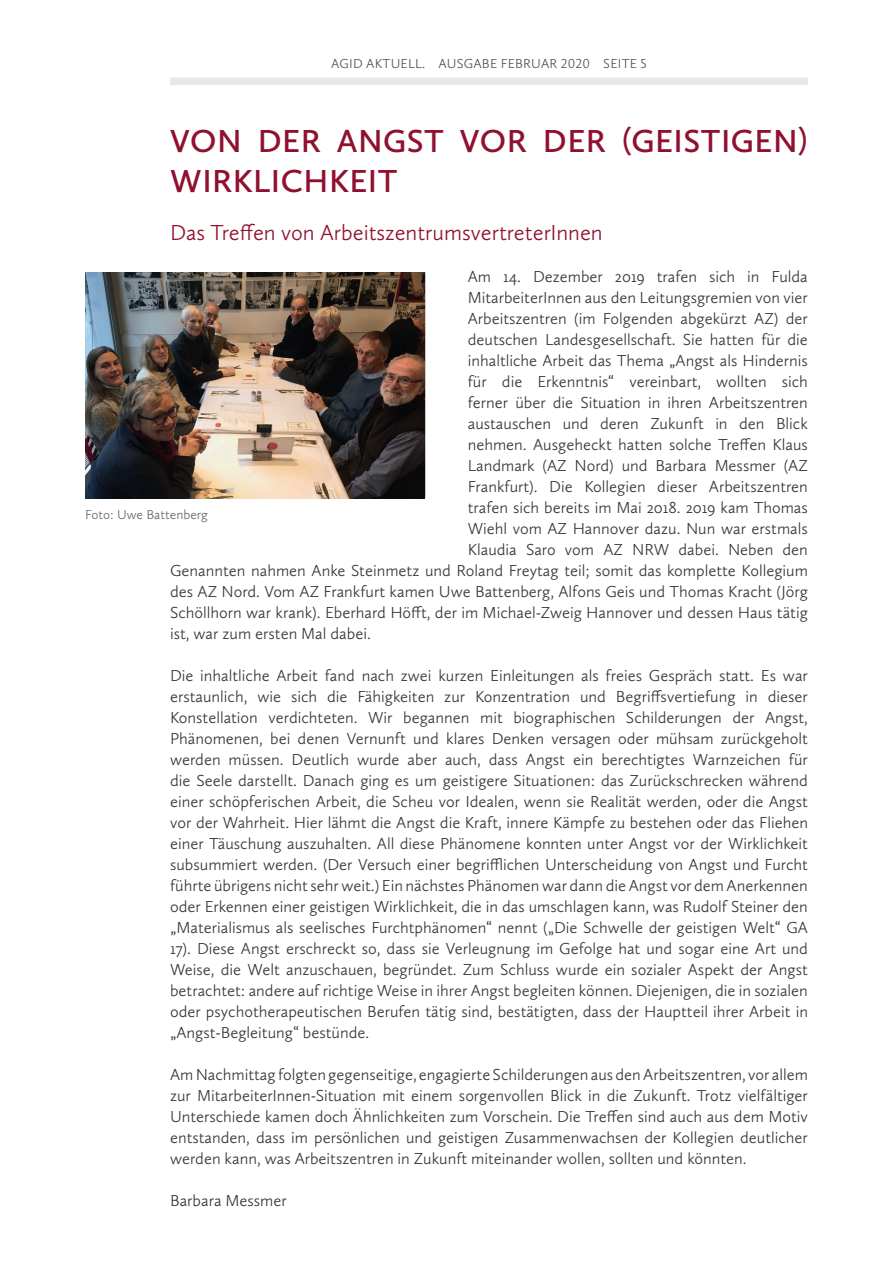
<style>
.page{position:relative;width:893px;height:1263px;background:#fff}
.page>*{position:absolute;margin:0;border:0;box-sizing:border-box;transform-origin:0 0}
.t1{font:600 33px/39.6px "Calluna Sans";letter-spacing:.015em;color:#90112f}
.t2{font:300 22.5px "Calluna Sans";color:#90112f}
.t3{font:300 16.5px/21px "Calluna Sans";color:#343839;text-align:justify}
.t4{font:300 13.5px "Calluna Sans";letter-spacing:.015em;color:#4f5152}
.t5{font:300 13.5px "Calluna Sans";color:#656869}
</style>
<div class="page">
<div style="left:170px;top:78px;width:638px;height:7px;background:#e6e9e8"></div>
<img style="left:85px;top:272px;width:339px;height:226px">
<p class="t4" style="left:331px;top:55px;width:317px">AGID AKTUELL. AUSGABE FEBRUAR 2020 SEITE 5</p>
<h1 class="t1" style="left:170px;top:121px;width:639px">VON DER ANGST VOR DER (GEISTIGEN)<br>WIRKLICHKEIT</h1>
<h2 class="t2" style="left:170px;top:219px;width:434px">Das Treffen von ArbeitszentrumsvertreterInnen</h2>
<p class="t3" style="left:468px;top:266px;width:342px">Am 14. Dezember 2019 trafen sich in Fulda</p>
<p class="t3" style="left:468px;top:287px;width:342px">MitarbeiterInnen aus den Leitungsgremien von vier</p>
<p class="t3" style="left:468px;top:308px;width:342px">Arbeitszentren (im Folgenden abgekürzt AZ) der</p>
<p class="t3" style="left:468px;top:329px;width:342px">deutschen Landesgesellschaft. Sie hatten für die</p>
<p class="t3" style="left:468px;top:350px;width:342px">inhaltliche Arbeit das Thema „Angst als Hindernis</p>
<p class="t3" style="left:468px;top:371px;width:342px">für die Erkenntnis“ vereinbart, wollten sich</p>
<p class="t3" style="left:468px;top:392px;width:342px">ferner über die Situation in ihren Arbeitszentren</p>
<p class="t3" style="left:468px;top:413px;width:342px">austauschen und deren Zukunft in den Blick</p>
<p class="t3" style="left:468px;top:434px;width:342px">nehmen. Ausgeheckt hatten solche Treffen Klaus</p>
<p class="t3" style="left:468px;top:455px;width:342px">Landmark (AZ Nord) und Barbara Messmer (AZ</p>
<p class="t3" style="left:468px;top:476px;width:342px">Frankfurt). Die Kollegien dieser Arbeitszentren</p>
<p class="t3" style="left:468px;top:497px;width:342px">trafen sich bereits im Mai 2018. 2019 kam Thomas</p>
<p class="t3" style="left:468px;top:518px;width:342px">Wiehl vom AZ Hannover dazu. Nun war erstmals</p>
<p class="t3" style="left:468px;top:539px;width:342px">Klaudia Saro vom AZ NRW dabei. Neben den</p>
<p class="t3" style="left:170px;top:560px;width:639px">Genannten nahmen Anke Steinmetz und Roland Freytag teil; somit das komplette Kollegium</p>
<p class="t3" style="left:170px;top:581px;width:639px">des AZ Nord. Vom AZ Frankfurt kamen Uwe Battenberg, Alfons Geis und Thomas Kracht (Jörg</p>
<p class="t3" style="left:170px;top:602px;width:639px">Schöllhorn war krank). Eberhard Höfft, der im Michael-Zweig Hannover und dessen Haus tätig</p>
<p class="t3" style="left:170px;top:623px;width:202px">ist, war zum ersten Mal dabei.</p>
<p class="t3" style="left:170px;top:665px;width:639px">Die inhaltliche Arbeit fand nach zwei kurzen Einleitungen als freies Gespräch statt. Es war erstaunlich, wie sich die Fähigkeiten zur Konzentration und Begriffsvertiefung in dieser Konstellation verdichteten. Wir begannen mit biographischen Schilderungen der Angst, Phänomenen, bei denen Vernunft und klares Denken versagen oder mühsam zurückgeholt werden müssen. Deutlich wurde aber auch, dass Angst ein berechtigtes Warnzeichen für die Seele darstellt. Danach ging es um geistigere Situationen: das Zurückschrecken während einer schöpferischen Arbeit, die Scheu vor Idealen, wenn sie Realität werden, oder die Angst vor der Wahrheit. Hier lähmt die Angst die Kraft, innere Kämpfe zu bestehen oder das Fliehen einer Täuschung auszuhalten. All diese Phänomene konnten unter Angst vor der Wirklichkeit subsummiert werden. (Der Versuch einer begrifflichen Unterscheidung von Angst und Furcht führte übrigens nicht sehr weit.) Ein nächstes Phänomen war dann die Angst vor dem Anerkennen oder Erkennen einer geistigen Wirklichkeit, die in das umschlagen kann, was Rudolf Steiner den „Materialismus als seelisches Furchtphänomen“ nennt („Die Schwelle der geistigen Welt“ GA 17). Diese Angst erschreckt so, dass sie Verleugnung im Gefolge hat und sogar eine Art und Weise, die Welt anzuschauen, begründet. Zum Schluss wurde ein sozialer Aspekt der Angst betrachtet: andere auf richtige Weise in ihrer Angst begleiten können. Diejenigen, die in sozialen oder psychotherapeutischen Berufen tätig sind, bestätigten, dass der Hauptteil ihrer Arbeit in „Angst-Begleitung“ bestünde.</p>
<p class="t3" style="left:170px;top:1064px;width:639px">Am Nachmittag folgten gegenseitige, engagierte Schilderungen aus den Arbeitszentren, vor allem zur MitarbeiterInnen-Situation mit einem sorgenvollen Blick in die Zukunft. Trotz vielfältiger Unterschiede kamen doch Ähnlichkeiten zum Vorschein. Die Treffen sind auch aus dem Motiv entstanden, dass im persönlichen und geistigen Zusammenwachsen der Kollegien deutlicher werden kann, was Arbeitszentren in Zukunft miteinander wollen, sollten und könnten.</p>
<p class="t3" style="left:170px;top:1190px;width:118px">Barbara Messmer</p>
<p class="t5" style="left:85px;top:506px;width:124px">Foto: Uwe Battenberg</p>
</div>
